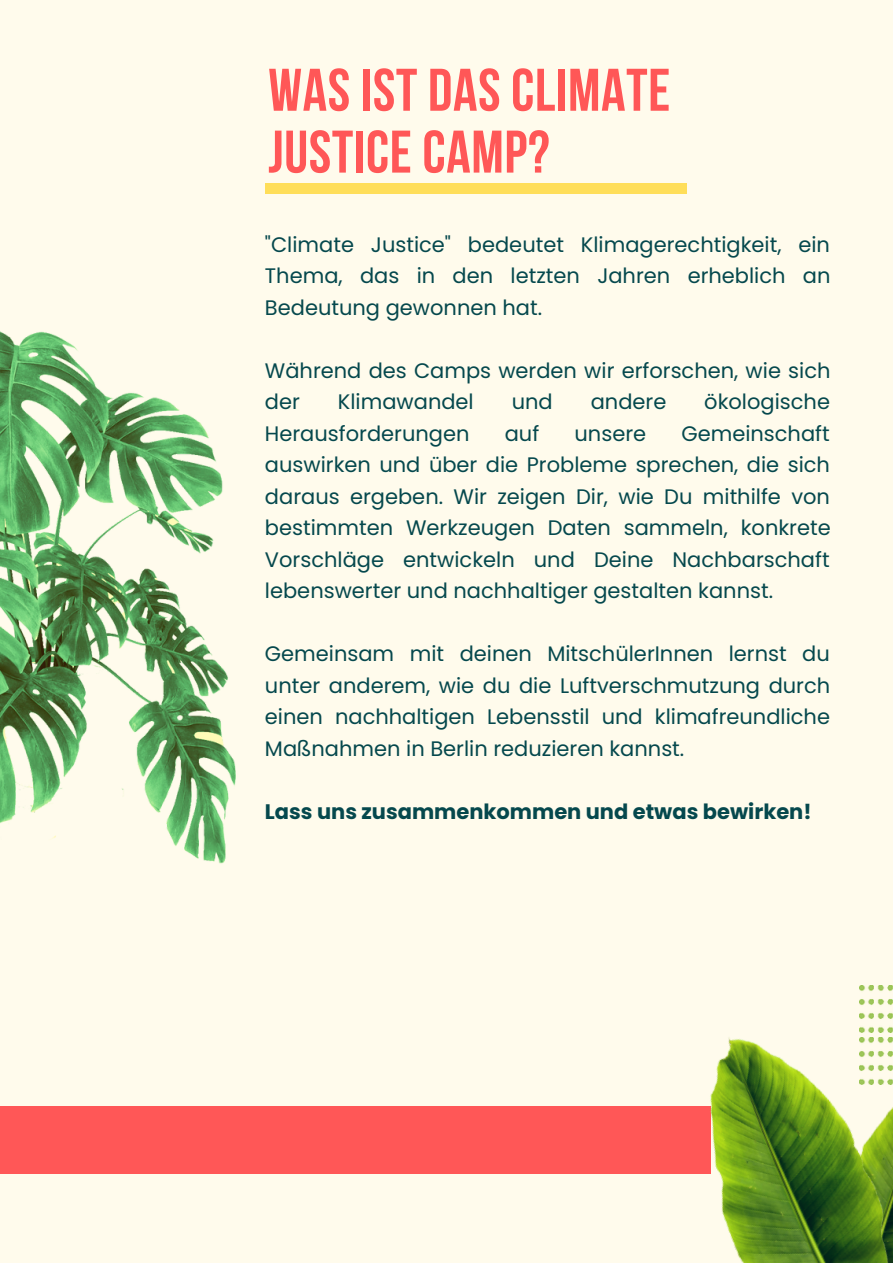
<style>
.page{position:relative;width:893px;height:1264px;background:#fff}
.page>*{position:absolute;margin:0;border:0;box-sizing:border-box;transform-origin:0 0}
.t1{font:700 60px/61.8px "Bebas Neue";letter-spacing:.01em;color:#ff5757}
.t2{font:21px/31.5px "Poppins";color:#05484d;text-align:justify}
.t3{font:700 21px "Poppins";color:#05484d}
</style>
<div class="page">
<div style="left:0;top:0;width:892px;height:1262px;background:#fffbec"></div>
<div style="left:0;top:1105px;width:710px;height:68px;background:#ff5757"></div>
<img style="left:0;top:331px;width:236px;height:533px">
<img style="left:591px;top:985px;width:301px;height:277px">
<div style="left:265px;top:183px;width:421px;height:11px;background:#ffde59"></div>
<p class="t1" style="left:268px;top:65px;width:403px">WAS IST DAS CLIMATE<br>JUSTICE CAMP?</p>
<p class="t2" style="left:265px;top:229px;width:567px">"Climate Justice" bedeutet Klimagerechtigkeit, ein Thema, das in den letzten Jahren erheblich an Bedeutung gewonnen hat.</p>
<p class="t2" style="left:265px;top:355px;width:567px">Während des Camps werden wir erforschen, wie sich der</p>
<p class="t2" style="left:338px;top:386px;width:137px">Klimawandel</p>
<p class="t2" style="left:511px;top:386px;width:43px">und</p>
<p class="t2" style="left:590px;top:386px;width:77px">andere</p>
<p class="t2" style="left:704px;top:386px;width:127px">ökologische</p>
<p class="t2" style="left:265px;top:418px;width:206px">Herausforderungen</p>
<p class="t2" style="left:504px;top:418px;width:36px">auf</p>
<p class="t2" style="left:574px;top:418px;width:73px">unsere</p>
<p class="t2" style="left:265px;top:418px;width:567px;text-indent:416px">Gemeinschaft auswirken und über die Probleme sprechen, die sich daraus ergeben. Wir zeigen Dir, wie Du mithilfe von bestimmten Werkzeugen Daten sammeln, konkrete Vorschläge entwickeln und Deine Nachbarschaft lebenswerter und nachhaltiger gestalten kannst.</p>
<p class="t2" style="left:265px;top:638px;width:567px">Gemeinsam mit deinen MitschülerInnen lernst du unter anderem, wie du die Luftverschmutzung durch einen nachhaltigen Lebensstil und klimafreundliche Maßnahmen in Berlin reduzieren kannst.</p>
<p class="t3" style="left:265px;top:796px;width:548px">Lass uns zusammenkommen und etwas bewirken!</p>
</div>
